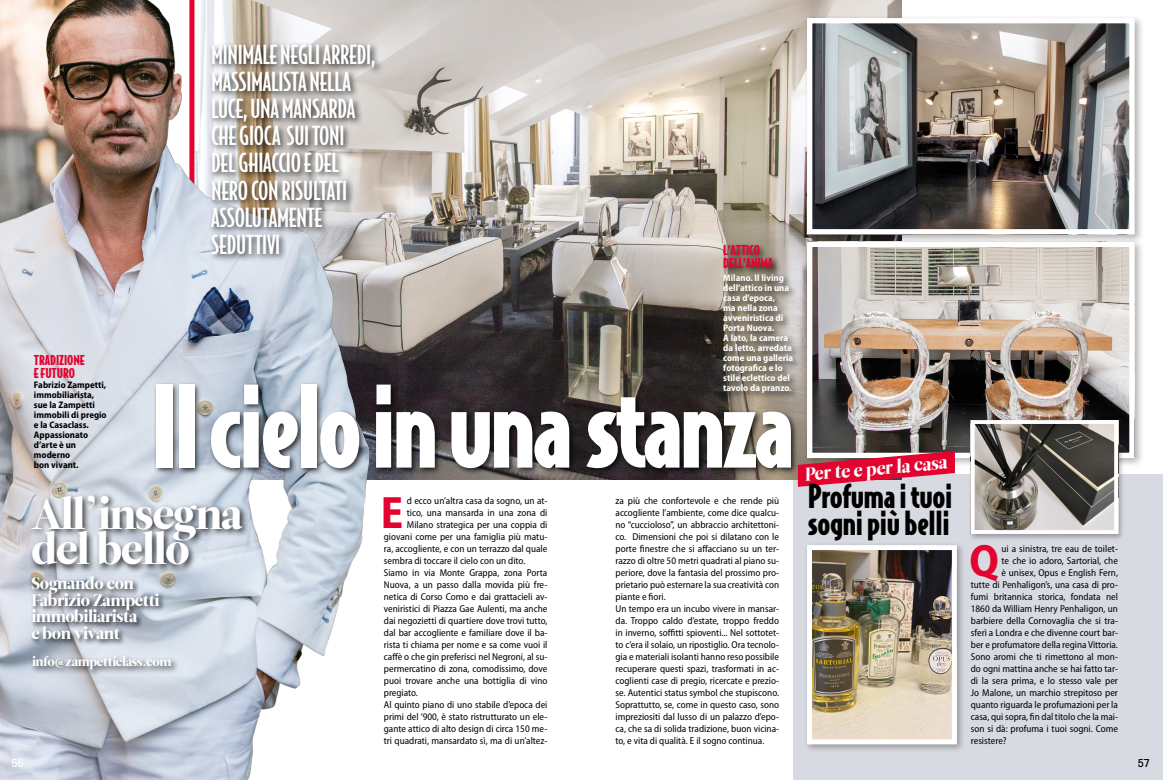
<style>
.page{position:relative;width:1163px;height:780px;background:#fff}
.page>*{position:absolute;margin:0;border:0;box-sizing:border-box;transform-origin:0 0}
.t1{font:900 107.5px "Bodega Sans";letter-spacing:-.03em;color:#fff}
.t2{font:700 semi-condensed 45.6px "Myriad Pro";color:#e4032e}
.t3{font:43.1px/35.9px "Leitura Display";letter-spacing:-.025em;color:#fff}
.t4{font:900 31.5px/27px "Bodega Sans";letter-spacing:-.01em;color:#000}
.t5{font:500 25px/27px "Bodega Sans";letter-spacing:-.01em;color:#fff}
.t6{font:18.6px "Leitura Display";color:#fff;scale:.95 1}
.t7{font:16.6px/16.6px "Leitura Display";letter-spacing:-.025em;color:#fff}
.t8{font:900 13px/13px "Bodega Sans";letter-spacing:-.01em;color:#e4032e}
.t9{font:13px "Leitura Display";letter-spacing:-.025em;color:#fff}
.t10{font:500 condensed 11px "Avant Garde";color:#fff}
.t11{font:500 condensed 11px "Avant Garde";color:#000}
.t12{font:semi-condensed 10px/12px "Myriad Pro";color:#000}
.t13{font:700 semi-condensed 9.5px/10px "Myriad Pro";color:#fff}
.t14{font:700 semi-condensed 9.5px/10px "Myriad Pro";color:#000}
</style>
<div class="page">
<div style="left:793px;top:474px;width:369px;height:306px;background:#d8dae1"></div>
<img style="left:376px;top:0;width:525px;height:479px">
<div style="left:803px;top:14px;width:340px;height:230px;background:#000;opacity:.3"></div>
<img style="left:812px;top:24px;width:316px;height:204px">
<div style="left:806px;top:18px;width:328px;height:216px;border:5px solid #fff"></div>
<div style="left:803px;top:238px;width:340px;height:229px;background:#000;opacity:.3"></div>
<img style="left:812px;top:247px;width:316px;height:205px">
<div style="left:806px;top:241px;width:328px;height:217px;border:5px solid #fff"></div>
<svg style="left:775px;top:438px;width:193px;height:49px"></svg>
<div style="left:803px;top:541px;width:162px;height:212px;background:#000;opacity:.3"></div>
<img style="left:812px;top:551px;width:138px;height:187px">
<div style="left:806px;top:545px;width:150px;height:199px;border:5px solid #fff"></div>
<div style="left:968px;top:417px;width:156px;height:124px;background:#000;opacity:.3"></div>
<img style="left:975px;top:425px;width:137px;height:104px">
<div style="left:970px;top:420px;width:147px;height:114px;border:4px solid #fff"></div>
<div style="left:720px;top:242px;width:81px;height:159px;background:#000;opacity:.75"></div>
<img style="left:0;top:0;width:376px;height:780px">
<div style="left:153px;top:381px;width:645px;height:94px;background:#000;opacity:.75"></div>
<div style="left:29px;top:491px;width:222px;height:82px;background:#000;opacity:.75"></div>
<div style="left:30px;top:575px;width:136px;height:71px;background:#000;opacity:.78"></div>
<div style="left:30px;top:653px;width:149px;height:25px;background:#000;opacity:.75"></div>
<div style="left:208px;top:42px;width:175px;height:220px;background:#000;opacity:.75"></div>
<h3 class="t5" style="left:211px;top:41px;width:166px">MINIMALE NEGLI ARREDI,<br>MASSIMALISTA NELLA<br>LUCE, UNA MANSARDA<br>CHE GIOCA SUI TONI<br>DEL GHIACCIO E DEL<br>NERO CON RISULTATI<br>ASSOLUTAMENTE<br>SEDUTTIVI</h3>
<h3 class="t8" style="left:723px;top:243px;width:51px">L’ATTICO<br>DELL’ANIMA</h3>
<p class="t13" style="left:723px;top:273px;width:71px">Milano. Il living dell’attico in una casa d’epoca,<br>ma nella zona avveniristica di<br>Porta Nuova.<br>A lato, la camera da letto, arredata come una galleria fotografica e lo stile eclettico del tavolo da pranzo.</p>
<h3 class="t8" style="left:34px;top:352px;width:52px">TRADIZIONE<br>E FUTURO</h3>
<p class="t14" style="left:34px;top:379px;width:74px">Fabrizio Zampetti, immobiliarista, sue la Zampetti immobili di pregio e la Casaclass.<br>Appassionato d’arte è un moderno<br>bon vivant.</p>
<h3 class="t3" style="left:31px;top:496px;width:213px">All’insegna del bello</h3>
<h3 class="t7" style="left:31px;top:575px;width:130px">Sognando con<br>Fabrizio Zampetti immobiliarista<br>e bon vivant</h3>
<h3 class="t9" style="left:32px;top:654px;width:141px">info@zampetticlass.com</h3>
<h1 class="t1" style="left:151px;top:354px;width:645px">Il cielo in una stanza</h1>
<p class="t12" style="left:615px;top:494px;width:165px">za più che confortevole e che rende più accogliente l’ambiente, come dice qualcu&shy;no “cuccioloso”, un abbraccio architettoni&shy;co. Dimensioni che poi si dilatano con le porte finestre che si affacciano su un ter&shy;razzo di oltre 50 metri quadrati al piano su&shy;periore, dove la fantasia del prossimo pro&shy;prietario può esternare la sua creatività con piante e fiori.<br>Un tempo era un incubo vivere in mansar&shy;da. Troppo caldo d’estate, troppo freddo in inverno, soffitti spioventi... Nel sottotet&shy;to c’era il solaio, un ripostiglio. Ora tecnolo&shy;gia e materiali isolanti hanno reso possibile recuperare questi spazi, trasformati in ac&shy;coglienti case di pregio, ricercate e prezio&shy;se. Autentici status symbol che stupiscono.<br>Soprattutto, se, come in questo caso, sono impreziositi dal lusso di un palazzo d’epo&shy;ca, che sa di solida tradizione, buon vicina&shy;to, e vita di qualità. E il sogno continua.</p>
<h2 class="t2" style="left:381px;top:483px;width:24px">E</h2>
<p class="t12" style="left:407px;top:494px;width:142px">d ecco un’altra casa da sogno, un at-</p>
<p class="t12" style="left:407px;top:506px;width:142px">tico, una mansarda in una zona di</p>
<p class="t12" style="left:407px;top:518px;width:142px">Milano strategica per una coppia di</p>
<p class="t12" style="left:384px;top:530px;width:165px">giovani come per una famiglia più matu-</p>
<p class="t12" style="left:384px;top:542px;width:165px">ra, accogliente, e con un terrazzo dal quale</p>
<p class="t12" style="left:384px;top:554px;width:143px">sembra di toccare il cielo con un dito.</p>
<p class="t12" style="left:384px;top:566px;width:165px">Siamo in via Monte Grappa, zona Porta</p>
<p class="t12" style="left:384px;top:578px;width:165px">Nuova, a un passo dalla movida più fre-</p>
<p class="t12" style="left:384px;top:590px;width:165px">netica di Corso Como e dai grattacieli av-</p>
<p class="t12" style="left:384px;top:602px;width:165px">veniristici di Piazza Gae Aulenti, ma anche</p>
<p class="t12" style="left:384px;top:614px;width:165px">dai negozietti di quartiere dove trovi tutto,</p>
<p class="t12" style="left:384px;top:626px;width:165px">dal bar accogliente e familiare dove il ba-</p>
<p class="t12" style="left:384px;top:638px;width:165px">rista ti chiama per nome e sa come vuoi il</p>
<p class="t12" style="left:384px;top:650px;width:165px">caffè o che gin preferisci nel Negroni, al su-</p>
<p class="t12" style="left:384px;top:662px;width:165px">permercatino di zona, comodissimo, dove</p>
<p class="t12" style="left:384px;top:674px;width:165px">puoi trovare anche una bottiglia di vino</p>
<p class="t12" style="left:384px;top:686px;width:36px">pregiato.</p>
<p class="t12" style="left:384px;top:698px;width:165px">Al quinto piano di uno stabile d’epoca dei</p>
<p class="t12" style="left:384px;top:710px;width:165px">primi del ‘900, è stato ristrutturato un ele-</p>
<p class="t12" style="left:384px;top:722px;width:165px">gante attico di alto design di circa 150 me-</p>
<p class="t12" style="left:384px;top:734px;width:165px">tri quadrati, mansardato sì, ma di un’altez-</p>
<h3 class="t6" style="left:803px;top:463px;width:152px;rotate:-5deg">Per te e per la casa</h3>
<h3 class="t4" style="left:807px;top:480px;width:146px">Profuma i tuoi sogni più belli</h3>
<h2 class="t2" style="left:969px;top:531px;width:31px">Q</h2>
<p class="t12" style="left:1001px;top:542px;width:118px">ui a sinistra, tre eau de toilet-</p>
<p class="t12" style="left:1001px;top:554px;width:118px">te che io adoro, Sartorial, che</p>
<p class="t12" style="left:1001px;top:566px;width:118px">è unisex, Opus e English Fern,</p>
<p class="t12" style="left:970px;top:578px;width:149px">tutte di Penhaligon’s, una casa di pro-</p>
<p class="t12" style="left:970px;top:590px;width:149px">fumi britannica storica, fondata nel</p>
<p class="t12" style="left:970px;top:602px;width:149px">1860 da William Henry Penhaligon, un</p>
<p class="t12" style="left:970px;top:614px;width:149px">barbiere della Cornovaglia che si tra-</p>
<p class="t12" style="left:970px;top:626px;width:149px">sferì a Londra e che divenne court bar-</p>
<p class="t12" style="left:970px;top:638px;width:149px">ber e profumatore della regina Vittoria.</p>
<p class="t12" style="left:970px;top:650px;width:149px">Sono aromi che ti rimettono al mon-</p>
<p class="t12" style="left:970px;top:662px;width:149px">do ogni mattina anche se hai fatto tar-</p>
<p class="t12" style="left:970px;top:674px;width:149px">di la sera prima, e lo stesso vale per</p>
<p class="t12" style="left:970px;top:686px;width:149px">Jo Malone, un marchio strepitoso per</p>
<p class="t12" style="left:970px;top:698px;width:149px">quanto riguarda le profumazioni per la</p>
<p class="t12" style="left:970px;top:710px;width:149px">casa, qui sopra, fin dal titolo che la mai-</p>
<p class="t12" style="left:970px;top:722px;width:149px">son si dà: profuma i tuoi sogni. Come</p>
<p class="t12" style="left:970px;top:734px;width:37px">resistere?</p>
<p class="t10" style="left:11px;top:756px;width:14px">56</p>
<p class="t11" style="left:1137px;top:756px;width:14px">57</p>
</div>
